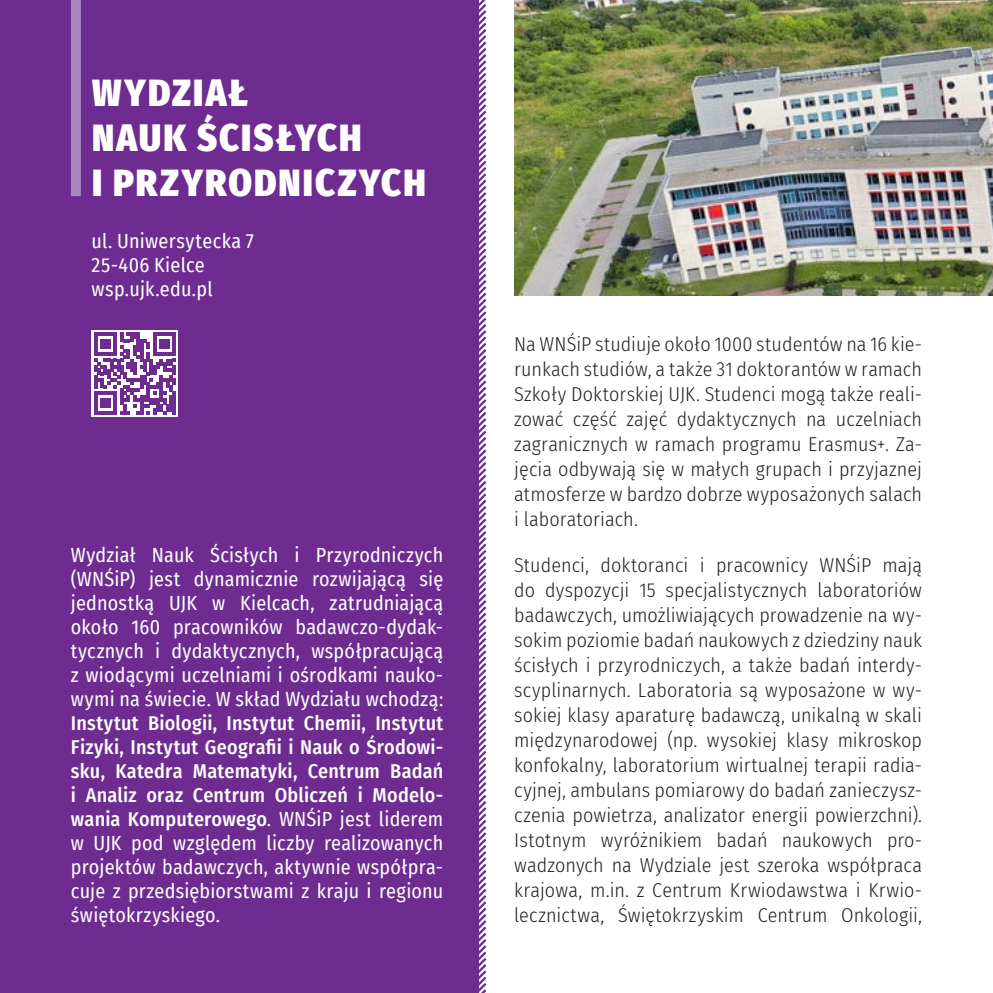
<style>
.page{position:relative;width:993px;height:993px;background:#fff}
.page>*{position:absolute;margin:0;border:0;box-sizing:border-box;transform-origin:0 0}
.t1{font:900 37.5px/45px "Fira Sans Condensed";letter-spacing:.055em;color:#fff}
.t2{font:300 20px/25px "Fira Sans Condensed";letter-spacing:.005em;color:#231f20;text-align:justify}
.t3{font:500 20px/24px "Fira Sans Condensed";letter-spacing:.01em;color:#fff;text-align:justify}
.t4{font:20px/24px "Fira Sans Condensed";letter-spacing:.01em;color:#fff;text-align:justify}
.s1{font-weight:400}
</style>
<div class="page">
<div style="left:0;top:0;width:478px;height:992px;background:#6e2c91"></div>
<div style="left:71px;top:0;width:10px;height:196px;background:#a787be"></div>
<img style="left:514px;top:0;width:478px;height:296px">
<div style="left:91px;top:330px;width:87px;height:87px;background:#fff"></div>
<svg style="left:478px;top:0;width:9px;height:992px"></svg>
<svg style="left:94px;top:332px;width:82px;height:82px"></svg>
<h1 class="t1" style="left:92px;top:67px;width:335px">WYDZIAŁ<br>NAUK ŚCISŁYCH<br>I PRZYRODNICZYCH</h1>
<p class="t4" style="left:91px;top:229px;width:164px;text-align:left">ul. Uniwersytecka 7<br>25-406 Kielce wsp.ujk.edu.pl</p>
<p class="t4" style="left:71px;top:542px;width:374px">Wydział Nauk Ścisłych i Przyrodniczych (WNŚiP) jest dynamicznie rozwijającą się jednostką UJK w Kielcach, zatrudniającą około 160 pracowników badawczo-dydak&shy;tycznych i dydaktycznych, współpracującą z wiodącymi uczelniami i ośrodkami nauko&shy;wymi na świecie. W skład Wydziału wchodzą:</p>
<p class="t3" style="left:71px;top:709px;width:374px">Instytut Biologii, Instytut Chemii, Instytut Fizyki, Instytut Geografii i Nauk o Środowi&shy;sku, Katedra Matematyki, Centrum Badań i Analiz oraz Centrum Obliczeń i Modelo&shy;wania Komputerowego<span class="s1">. WNŚiP jest liderem w UJK pod względem liczby realizowanych projektów badawczych, aktywnie współpra&shy;cuje z przedsiębiorstwami z kraju i regionu świętokrzyskiego.</span></p>
<p class="t2" style="left:514px;top:331px;width:409px">Na WNŚiP studiuje około 1000 studentów na 16 kie&shy;runkach studiów, a także 31 doktorantów w ramach Szkoły Doktorskiej UJK. Studenci mogą także reali&shy;zować część zajęć dydaktycznych na uczelniach zagranicznych w ramach programu Erasmus+. Za&shy;jęcia odbywają się w małych grupach i przyjaznej atmosferze w bardzo dobrze wyposażonych salach i laboratoriach.</p>
<p class="t2" style="left:514px;top:552px;width:409px">Studenci, doktoranci i pracownicy WNŚiP mają do dyspozycji 15 specjalistycznych laboratoriów badawczych, umożliwiających prowadzenie na wy&shy;sokim poziomie badań naukowych z dziedziny nauk ścisłych i przyrodniczych, a także badań interdy&shy;scyplinarnych. Laboratoria są wyposażone w wy&shy;sokiej klasy aparaturę badawczą, unikalną w skali międzynarodowej (np. wysokiej klasy mikroskop konfokalny, laboratorium wirtualnej terapii radia&shy;cyjnej, ambulans pomiarowy do badań zanieczysz&shy;czenia powietrza, analizator energii powierzchni).<br>Istotnym wyróżnikiem badań naukowych pro&shy;wadzonych na Wydziale jest szeroka współpraca krajowa, m.in. z Centrum Krwiodawstwa i Krwio&shy;lecznictwa, Świętokrzyskim Centrum Onkologii,</p>
</div>
